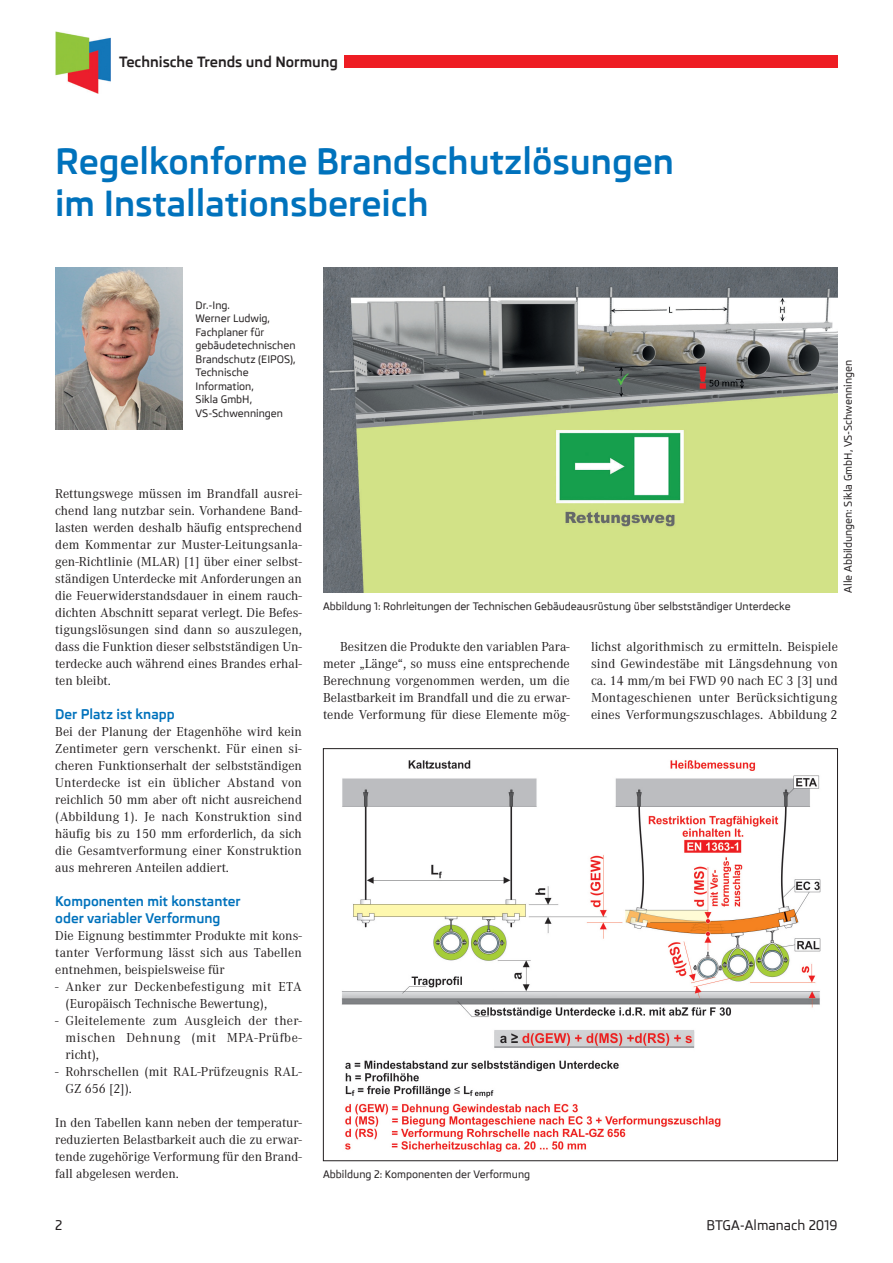
<style>
.page{position:relative;width:893px;height:1263px;background:#fff}
.page>*{position:absolute;margin:0;border:0;box-sizing:border-box;transform-origin:0 0}
.t1{font:700 35.25px/42px "Skoda Pro";color:#0072bc}
.t2{font:700 14.4px "Skoda Pro";color:#231f20}
.t3{font:13.5px/17px "Corporate A";color:#231f20;text-align:justify}
.t4{font:700 13.5px/17px "Skoda Pro";color:#0072bc}
.t5{font:500 13.5px "Skoda Pro";color:#231f20}
.t6{font:500 10.5px/13.5px "Skoda Pro";color:#231f20}
</style>
<div class="page">
<div style="left:344px;top:56px;width:494px;height:12px;background:#ee1d23"></div>
<img style="left:55px;top:32px;width:55px;height:61px">
<img style="left:55px;top:268px;width:128px;height:161px">
<img style="left:323px;top:268px;width:515px;height:325px">
<img style="left:341px;top:760px;width:480px;height:392px">
<p class="t2" style="left:119px;top:53px;width:221px">Technische Trends und Normung</p>
<h1 class="t1" style="left:55px;top:141px;width:620px">Regelkonforme Brandschutzlösungen im Installationsbereich</h1>
<p class="t6" style="left:196px;top:298px;width:102px">Dr.-Ing.<br>Werner Ludwig,<br>Fachplaner für gebäudetechnischen<br>Brandschutz (EIPOS),<br>Technische<br>Information,<br>Sikla GmbH,<br>VS-Schwenningen</p>
<p class="t3" style="left:55px;top:485px;width:248px">Rettungswege müssen im Brandfall ausrei&shy;chend lang nutzbar sein. Vorhandene Band&shy;lasten werden deshalb häufig entsprechend dem Kommentar zur Muster-Leitungsanla&shy;gen-Richtlinie (MLAR) [1] über einer selbst&shy;ständigen Unterdecke mit Anforderungen an die Feuerwiderstandsdauer in einem rauch&shy;dichten Abschnitt separat verlegt. Die Befes&shy;tigungslösungen sind dann so auszulegen, dass die Funktion dieser selbstständigen Un&shy;terdecke auch während eines Brandes erhal&shy;ten bleibt.</p>
<p class="t4" style="left:55px;top:705px;width:121px">Der Platz ist knapp</p>
<p class="t3" style="left:55px;top:723px;width:248px">Bei der Planung der Etagenhöhe wird kein Zentimeter gern verschenkt. Für einen si&shy;cheren Funktionserhalt der selbstständigen Unterdecke ist ein üblicher Abstand von reichlich 50 mm aber oft nicht ausreichend (Abbildung 1). Je nach Konstruktion sind häufig bis zu 150 mm erforderlich, da sich die Gesamtverformung einer Konstruktion aus mehreren Anteilen addiert.</p>
<p class="t4" style="left:55px;top:892px;width:187px">Komponenten mit konstanter oder variabler Verformung</p>
<p class="t3" style="left:55px;top:927px;width:248px">Die Eignung bestimmter Produkte mit kons&shy;tanter Verformung lässt sich aus Tabellen entnehmen, beispielsweise für</p>
<p class="t3" style="left:65px;top:978px;width:238px;text-indent:-10px">- Anker zur Deckenbefestigung mit ETA (Europäisch Technische Bewertung),</p>
<p class="t3" style="left:65px;top:1012px;width:238px;text-indent:-10px">- Gleitelemente zum Ausgleich der ther&shy;mischen Dehnung (mit MPA-Prüfbe&shy;richt),</p>
<p class="t3" style="left:65px;top:1063px;width:238px;text-indent:-10px">- Rohrschellen (mit RAL-Prüfzeugnis RAL-<br>GZ 656 [2]).</p>
<p class="t3" style="left:55px;top:1114px;width:248px">In den Tabellen kann neben der temperatur&shy;reduzierten Belastbarkeit auch die zu erwar&shy;tende zugehörige Verformung für den Brand&shy;fall abgelesen werden.</p>
<p class="t6" style="left:323px;top:599px;width:469px">Abbildung 1: Rohrleitungen der Technischen Gebäudeausrüstung über selbstständiger Unterdecke</p>
<p class="t6" style="left:841px;top:593px;width:234px;rotate:-90deg">Alle Abbildungen: Sikla GmbH, VS-Schwenningen</p>
<p class="t3" style="left:323px;top:638px;width:248px;text-indent:17px">Besitzen die Produkte den variablen Para&shy;meter „Länge“, so muss eine entsprechende Berechnung vorgenommen werden, um die Belastbarkeit im Brandfall und die zu erwar&shy;tende Verformung für diese Elemente mög-</p>
<p class="t3" style="left:591px;top:638px;width:248px">lichst algorithmisch zu ermitteln. Beispiele sind Gewindestäbe mit Längsdehnung von ca. 14 mm/m bei FWD 90 nach EC 3 [3] und Montageschienen unter Berücksichtigung eines Verformungszuschlages. Abbildung 2</p>
<p class="t6" style="left:323px;top:1167px;width:209px">Abbildung 2: Komponenten der Verformung</p>
<p class="t5" style="left:55px;top:1217px;width:9px">2</p>
<p class="t5" style="left:707px;top:1217px;width:133px">BTGA-Almanach 2019</p>
</div>
